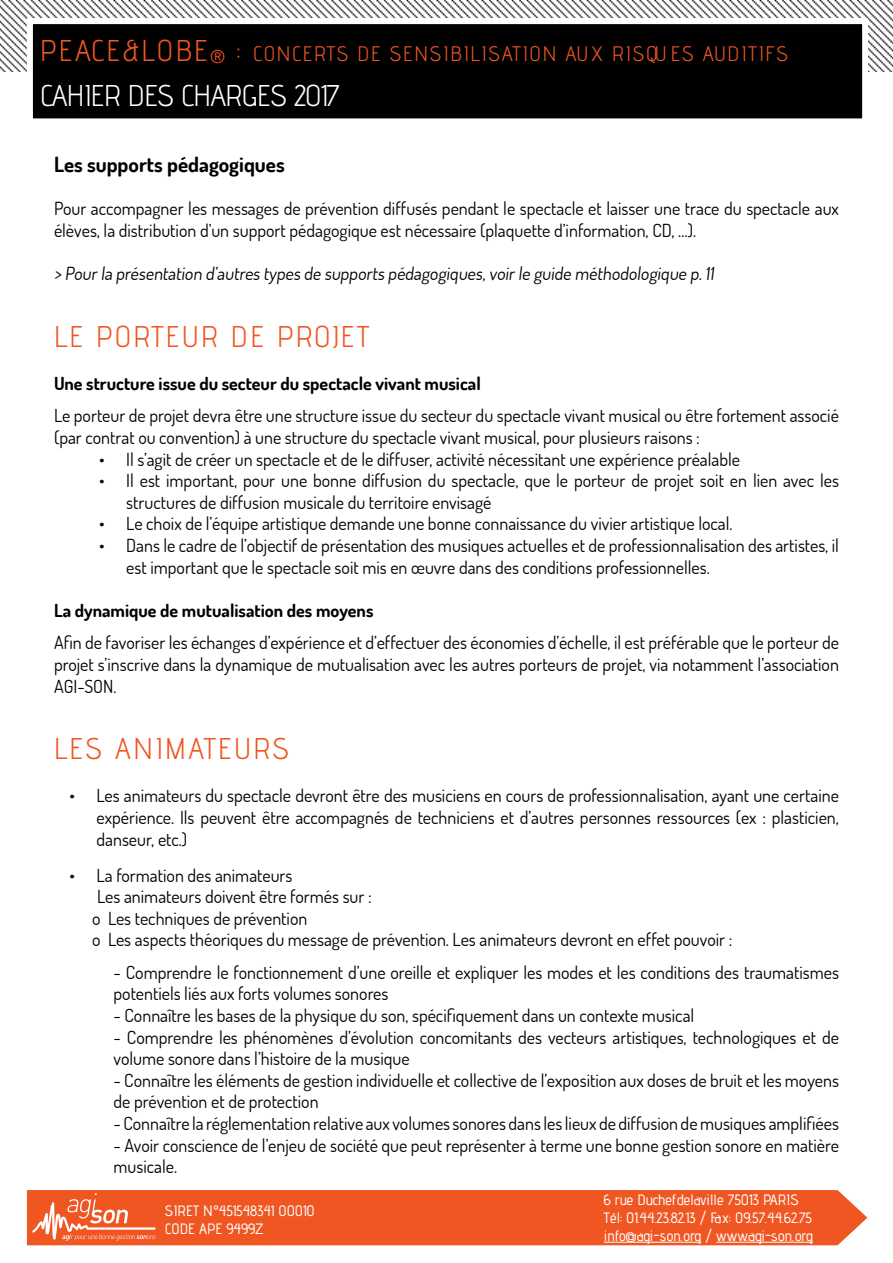
<style>
.page{position:relative;width:893px;height:1263px;background:#fff}
.page>*{position:absolute;margin:0;border:0;box-sizing:border-box;transform-origin:0 0}
.t1{font:30px "Advent Pro";letter-spacing:.075em;color:#f05622}
.t2{font:30px "Advent Pro";letter-spacing:-.025em;color:#fff}
.t3{font:21px "Advent Pro";letter-spacing:.075em;color:#f05622}
.t4{font:700 21px "Dosis";color:#000}
.t5{font:18px/21.6px "Dosis";color:#000}
.t6{font:700 18px "Dosis";color:#000}
.t7{font:500 15px/18px "Advent Pro";color:#fff}
.s1{font-size:30px}
.s2{font-size:18px}
</style>
<div class="page">
<img style="left:0;top:0;width:893px;height:71px">
<div style="left:30px;top:21px;width:835px;height:100px;background:#000"></div>
<div style="left:27px;top:18px;width:841px;height:106px;border:6px solid #fff"></div>
<div style="left:27px;top:1190px;width:840px;height:55px;background:#f05622"></div>
<svg style="left:32px;top:1193px;width:124px;height:48px;background:#f2744a"></svg>
<hr style="left:604px;top:1242px;width:97px;height:1px;background:#fff">
<hr style="left:716px;top:1242px;width:97px;height:1px;background:#fff">
<p class="t3" style="left:40px;top:41px;width:749px"><span class="s1">PEACE&amp;LOBE</span><span class="s2">®</span> <span class="s1">:</span> CONCERTS DE SENSIBILISATION AUX RISQU ES AUDITIFS</p>
<h1 class="t2" style="left:40px;top:77px;width:301px">CAHIER DES CHARGES 2017</h1>
<p class="t4" style="left:54px;top:151px;width:232px">Les supports pédagogiques</p>
<p class="t5" style="left:54px;top:198px;width:786px">Pour accompagner les messages de prévention diffusés pendant le spectacle et laisser une trace du spectacle aux élèves, la distribution d’un support pédagogique est nécessaire (plaquette d’information, CD, …).</p>
<p class="t5" style="left:54px;top:262px;width:664px">&gt; Pour la présentation d’autres types de supports pédagogiques,voir le guide méthodologique p.11</p>
<h1 class="t1" style="left:54px;top:318px;width:317px">LE PORTEUR DE PROJET</h1>
<p class="t6" style="left:54px;top:372px;width:428px">Une structure issue du secteur du spectacle vivant musical</p>
<p class="t5" style="left:54px;top:405px;width:786px">Le porteur de projet devra être une structure issue du secteur du spectacle vivant musical ou être fortement associé (par contrat ou convention) à une structure du spectacle vivant musical, pour plusieurs raisons :</p>
<p class="t5" style="left:99px;top:448px;width:642px">• Il s’agit de créer un spectacle et de le diffuser, activité nécessitant une expérience préalable</p>
<p class="t5" style="left:126px;top:469px;width:714px;text-indent:-27px">• Il est important, pour une bonne diffusion du spectacle, que le porteur de projet soit en lien avec les structures de diffusion musicale du territoire envisagé</p>
<p class="t5" style="left:99px;top:513px;width:635px">• Le choix de l’équipe artistique demande une bonne connaissance du vivier artistique local.</p>
<p class="t5" style="left:126px;top:534px;width:714px;text-indent:-27px">• Dans le cadre de l’objectif de présentation des musiques actuelles et de professionnalisation des artistes, il est important que le spectacle soit mis en œuvre dans des conditions professionnelles.</p>
<p class="t6" style="left:54px;top:599px;width:321px">La dynamique de mutualisation des moyens</p>
<p class="t5" style="left:54px;top:631px;width:786px;text-align:justify">Afin de favoriser les échanges d’expérience et d’effectuer des économies d’échelle, il est préférable que le porteur de projet s’inscrive dans la dynamique de mutualisation avec les autres porteurs de projet, via notamment l’association AGI-SON.</p>
<h1 class="t1" style="left:54px;top:730px;width:237px">LES ANIMATEURS</h1>
<p class="t5" style="left:97px;top:784px;width:744px;text-align:justify;text-indent:-27px">• Les animateurs du spectacle devront être des musiciens en cours de professionnalisation, ayant une certaine expérience. Ils peuvent être accompagnés de techniciens et d’autres personnes ressources (ex : plasticien, danseur, etc.)</p>
<p class="t5" style="left:92px;top:864px;width:642px;text-indent:-23px">• La formation des animateurs<br>Les animateurs doivent être formés sur :<br>o Les techniques de prévention<br>o Les aspects théoriques du message de prévention. Les animateurs devront en effet pouvoir :</p>
<p class="t5" style="left:114px;top:961px;width:727px">- Comprendre le fonctionnement d’une oreille et expliquer les modes et les conditions des traumatismes potentiels liés aux forts volumes sonores</p>
<p class="t5" style="left:114px;top:1004px;width:582px">- Connaître les bases de la physique du son, spécifiquement dans un contexte musical</p>
<p class="t5" style="left:114px;top:1026px;width:727px">- Comprendre les phénomènes d’évolution concomitants des vecteurs artistiques, technologiques et de volume sonore dans l’histoire de la musique</p>
<p class="t5" style="left:114px;top:1069px;width:727px">- Connaître les éléments de gestion individuelle et collective de l’exposition aux doses de bruit et les moyens de prévention et de protection</p>
<p class="t5" style="left:114px;top:1112px;width:727px">- Connaître la réglementation relative aux volumes sonores dans les lieux de diffusion de musiques amplifiées</p>
<p class="t5" style="left:114px;top:1134px;width:727px">- Avoir conscience de l’enjeu de société que peut représenter à terme une bonne gestion sonore en matière musicale.</p>
<p class="t7" style="left:165px;top:1201px;width:151px">SIRET N°451548341 00010<br>CODE APE 9499Z</p>
<p class="t7" style="left:604px;top:1190px;width:210px">6 rue Duchefdelaville 75013 PARIS<br>Tél: 01.44.23.82.13 / Fax: 09.57.44.62.75 info@agi-son.org / www.agi-son.org</p>
</div>
